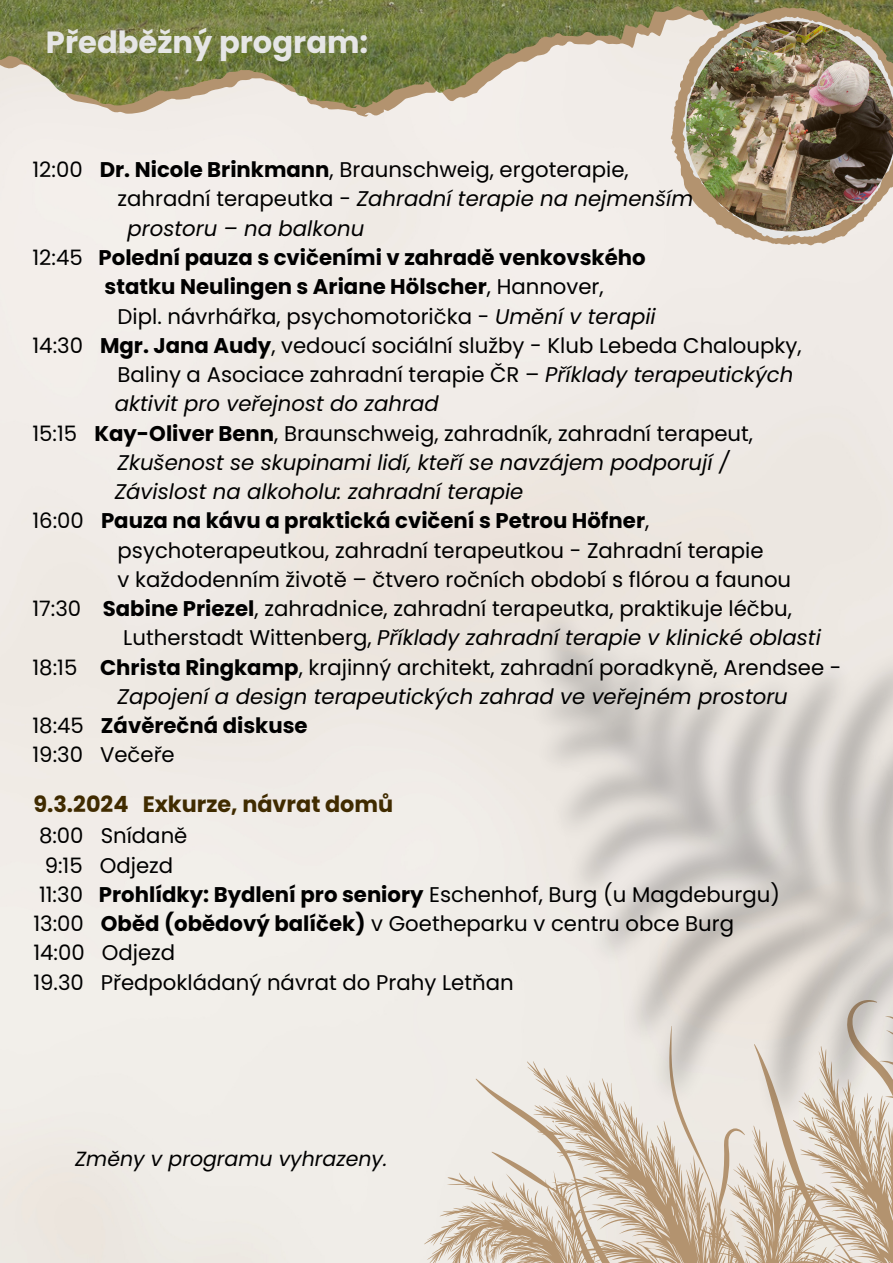
<style>
.page{position:relative;width:893px;height:1263px;background:#fff}
.page>*{position:absolute;margin:0;border:0;box-sizing:border-box;transform-origin:0 0}
.t1{font:700 30.6px "Poppins";color:#e6e6e6}
.t2{font:700 22.35px "Poppins";color:#402b00}
.t3{font:21.23px "Poppins";color:#000}
.t4{font:italic 21.23px "Poppins";color:#000}
.t5{font:700 21.23px "Poppins";color:#000}
.t6{font:italic 20.48px "Poppins";color:#000}
.s1{font-weight:700}
.s2{font-style:normal}
.s3{font-weight:400}
.s4{font-style:italic}
</style>
<div class="page">
<img style="left:0;top:0;width:893px;height:1263px">
<svg style="left:193px;top:14px;width:478px;height:8px;background:#7a8149"></svg>
<img style="left:182px;top:0;width:711px;height:14px">
<svg style="left:417px;top:918px;width:476px;height:345px;background:#dcd0c2"></svg>
<svg style="left:671px;top:7px;width:222px;height:238px;background:#c4baa2"></svg>
<svg style="left:682px;top:15px;width:211px;height:224px;background:#c5b8a2"></svg>
<img style="left:686px;top:21px;width:207px;height:210px">
<img style="left:525px;top:595px;width:368px;height:535px">
<p class="t1" style="left:46px;top:21px;width:324px">Předběžný program:</p>
<p class="t3" style="left:33px;top:155px;width:598px">12:00 <span class="s1">Dr. Nicole Brinkmann</span>, Braunschweig, ergoterapie,</p>
<p class="t4" style="left:118px;top:184px;width:577px"><span class="s2">zahradní terapeutka -</span> Zahradní terapie na nejmenším</p>
<p class="t4" style="left:127px;top:213px;width:238px">prostoru – na balkonu</p>
<p class="t5" style="left:33px;top:243px;width:614px"><span class="s3">12:45</span> Polední pauza s cvičeními v zahradě venkovského</p>
<p class="t5" style="left:105px;top:272px;width:501px">statku Neulingen s Ariane Hölscher<span class="s3">, Hannover,</span></p>
<p class="t3" style="left:118px;top:301px;width:540px">Dipl. návrhářka, psychomotorička - <span class="s4">Umění v terapii</span></p>
<p class="t3" style="left:33px;top:330px;width:770px">14:30 <span class="s1">Mgr. Jana Audy</span>, vedoucí sociální služby - Klub Lebeda Chaloupky,</p>
<p class="t3" style="left:118px;top:360px;width:677px">Baliny a Asociace zahradní terapie ČR – <span class="s4">Příklady terapeutických</span></p>
<p class="t4" style="left:115px;top:389px;width:325px">aktivit pro veřejnost do zahrad</p>
<p class="t3" style="left:33px;top:418px;width:722px">15:15 <span class="s1">Kay-Oliver Benn</span>, Braunschweig, zahradník, zahradní terapeut,</p>
<p class="t4" style="left:118px;top:447px;width:613px">Zkušenost se skupinami lidí, kteří se navzájem podporují /</p>
<p class="t4" style="left:115px;top:477px;width:410px">Závislost na alkoholu: zahradní terapie</p>
<p class="t5" style="left:33px;top:506px;width:618px"><span class="s3">16:00</span> Pauza na kávu a praktická cvičení s Petrou Höfner<span class="s3">,</span></p>
<p class="t3" style="left:118px;top:535px;width:647px">psychoterapeutkou, zahradní terapeutkou - Zahradní terapie</p>
<p class="t3" style="left:118px;top:564px;width:675px">v každodenním životě – čtvero ročních období s flórou a faunou</p>
<p class="t3" style="left:33px;top:594px;width:761px">17:30 <span class="s1">Sabine Priezel</span>, zahradnice, zahradní terapeutka, praktikuje léčbu,</p>
<p class="t4" style="left:123px;top:623px;width:699px"><span class="s2">Lutherstadt Wittenberg,</span> Příklady zahradní terapie v klinické oblasti</p>
<p class="t3" style="left:33px;top:652px;width:810px">18:15 <span class="s1">Christa Ringkamp</span>, krajinný architekt, zahradní poradkyně, Arendsee -</p>
<p class="t4" style="left:118px;top:681px;width:672px">Zapojení a design terapeutických zahrad ve veřejném prostoru</p>
<p class="t5" style="left:33px;top:711px;width:277px"><span class="s3">18:45</span> Závěrečná diskuse</p>
<p class="t3" style="left:33px;top:740px;width:144px">19:30 Večeře</p>
<p class="t2" style="left:33px;top:788px;width:361px">9.3.2024 Exkurze, návrat domů</p>
<p class="t3" style="left:39px;top:821px;width:150px">8:00 Snídaně</p>
<p class="t3" style="left:45px;top:850px;width:130px">9:15 Odjezd</p>
<p class="t3" style="left:39px;top:879px;width:742px">11:30 <span class="s1">Prohlídky: Bydlení pro seniory</span> Eschenhof, Burg (u Magdeburgu)</p>
<p class="t3" style="left:33px;top:909px;width:702px">13:00 <span class="s1">Oběd (obědový balíček)</span> v Goetheparku v centru obce Burg</p>
<p class="t3" style="left:33px;top:938px;width:143px">14:00 Odjezd</p>
<p class="t3" style="left:33px;top:967px;width:482px">19.30 Předpokládaný návrat do Prahy Letňan</p>
<p class="t6" style="left:75px;top:1145px;width:314px">Změny v programu vyhrazeny.</p>
</div>
